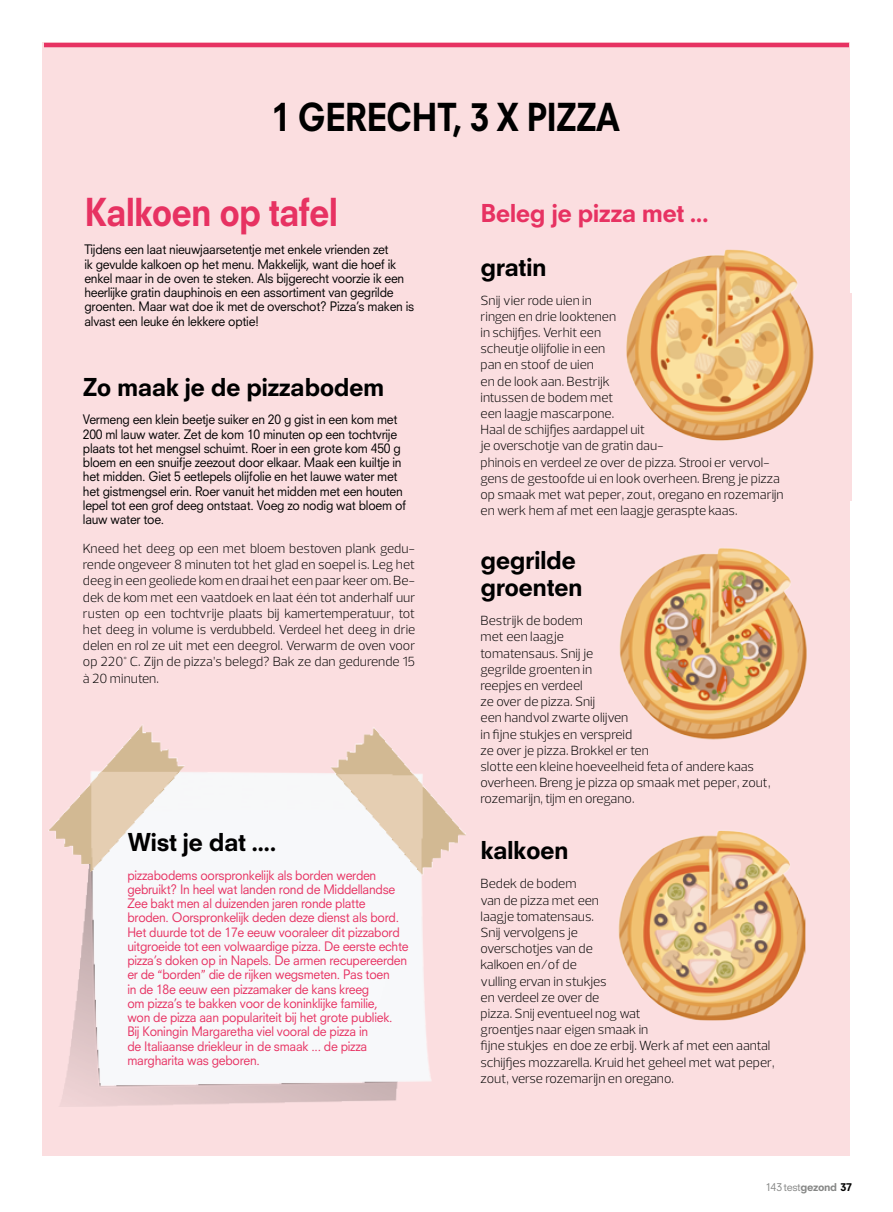
<style>
.page{position:relative;width:893px;height:1212px;background:#fff}
.page>*{position:absolute;margin:0;border:0;box-sizing:border-box;transform-origin:0 0}
.t1{font:800 37.5px "Neuzeit SLT Std";letter-spacing:-.03em;color:#000;scale:.9 1}
.t2{font:800 37.5px "Neuzeit SLT Std";letter-spacing:-.03em;color:#e73262;scale:.9 1}
.t3{font:800 24px/27px "Neuzeit SLT Std";letter-spacing:-.025em;color:#000}
.t4{font:800 24px "Neuzeit SLT Std";letter-spacing:-.025em;color:#e73262}
.t5{font:300 13.5px/16.2px "Prelo";color:#000}
.t6{font:12.75px/14.2px "Neuzeit SLT Std";letter-spacing:-.02em;color:#000;scale:.95 1}
.t7{font:12.75px/14.2px "Neuzeit SLT Std";letter-spacing:-.02em;color:#e73262;scale:.95 1}
.t8{font:10.5px "Neuzeit SLT Std";letter-spacing:-.025em;color:#868786}
.s1{font-family:"Utopia Std"}
.s2{font-weight:800}
.s3{font-weight:800;color:#000}
</style>
<div class="page">
<div style="left:43px;top:43px;width:807px;height:1113px;background:#fbdee0"></div>
<img style="left:49px;top:726px;width:416px;height:380px">
<hr style="left:44px;top:43px;width:805px;height:4px;background:#e73262">
<div style="left:43px;top:294px;width:809px;height:207px;background:#fbdee0"></div>
<img style="left:626px;top:250px;width:188px;height:191px">
<img style="left:619px;top:548px;width:188px;height:192px">
<img style="left:618px;top:830px;width:187px;height:190px">
<h1 class="t1" style="left:272px;top:94px;width:388px">1 GERECHT, 3 X PIZZA</h1>
<h1 class="t2" style="left:84px;top:189px;width:284px">Kalkoen op tafel</h1>
<p class="t6" style="left:84px;top:242px;width:349px">Tijdens een laat nieuwjaarsetentje met enkele vrienden zet<br>ik gevulde kalkoen op het menu. Makkelijk, want die hoef ik enkel maar in de oven te steken. Als bijgerecht voorzie ik een heerlijke gratin dauphinois en een assortiment van gegrilde groenten. Maar wat doe ik met de overschot? Pizza’s maken is alvast een leuke én lekkere optie!</p>
<h2 class="t3" style="left:83px;top:373px;width:303px">Zo maak je de pizzabodem</h2>
<p class="t6" style="left:83px;top:412px;width:342px">Vermeng een klein beetje suiker en 20 g gist in een kom met 200 ml lauw water. Zet de kom 10 minuten op een tochtvrije plaats tot het mengsel schuimt. Roer in een grote kom 450 g bloem en een snuifje zeezout door elkaar. Maak een kuiltje in het midden. Giet 5 eetlepels olijfolie en het lauwe water met het gistmengsel erin. Roer vanuit het midden met een houten lepel tot een grof deeg ontstaat. Voeg zo nodig wat bloem of lauw water toe.</p>
<p class="t5" style="left:83px;top:540px;width:334px;text-align:justify">Kneed het deeg op een met bloem bestoven plank gedu&shy;rende ongeveer 8 minuten tot het glad en soepel is. Leg het deeg in een geoliede kom en draai het een paar keer om. Be&shy;dek de kom met een vaatdoek en laat één tot anderhalf uur rusten op een tochtvrije plaats bij kamertemperatuur, tot het deeg in volume is verdubbeld. Verdeel het deeg in drie delen en rol ze uit met een deegrol. Verwarm de oven voor op 220° C. Zijn de pizza’s belegd? Bak ze dan gedurende 15 à 20 minuten.</p>
<h2 class="t3" style="left:127px;top:828px;width:150px">Wist je dat ....</h2>
<p class="t7" style="left:127px;top:868px;width:298px">pizzabodems oorspronkelijk als borden werden gebruikt? In heel wat landen rond de Middellandse Zee bakt men al duizenden jaren ronde platte broden. Oorspronkelijk deden deze dienst als bord.<br>Het duurde tot de 17e eeuw vooraleer dit pizzabord uitgroeide tot een volwaardige pizza. De eerste echte pizza’s doken op in Napels. De armen recupereerden er de <span class="s1">“</span>borden<span class="s1">”</span> die de rijken wegsmeten. Pas toen<br>in de 18e eeuw een pizzamaker de kans kreeg<br>om pizza’s te bakken voor de koninklijke familie,<br>won de pizza aan populariteit bij het grote publiek.<br>Bij Koningin Margaretha viel vooral de pizza in<br>de Italiaanse driekleur in de smaak ... de pizza margharita was geboren.</p>
<h2 class="t4" style="left:480px;top:198px;width:230px">Beleg je pizza met ...</h2>
<h2 class="t3" style="left:480px;top:253px;width:68px">gratin</h2>
<p class="t5" style="left:480px;top:292px;width:305px">Snij vier rode uien in<br>ringen en drie looktenen<br>in schijfjes. Verhit een<br>scheutje olijfolie in een<br>pan en stoof de uien<br>en de look aan. Bestrijk<br>intussen de bodem met<br>een laagje mascarpone.<br>Haal de schijfjes aardappel uit<br>je overschotje van de gratin dau-<br>phinois en verdeel ze over de pizza. Strooi er vervol&shy;gens de gestoofde ui en look overheen. Breng je pizza op smaak met wat peper, zout, oregano en rozemarijn en werk hem af met een laagje geraspte kaas.</p>
<h2 class="t3" style="left:480px;top:547px;width:104px">gegrilde groenten</h2>
<p class="t5" style="left:480px;top:613px;width:291px">Bestrijk de bodem<br>met een laagje<br>tomatensaus. Snij je<br>gegrilde groenten in<br>reepjes en verdeel<br>ze over de pizza. Snij<br>een handvol zwarte olijven<br>in fijne stukjes en verspreid<br>ze over je pizza. Brokkel er ten<br>slotte een kleine hoeveelheid feta of andere kaas overheen. Breng je pizza op smaak met peper, zout, rozemarijn, tijm en oregano.</p>
<h2 class="t3" style="left:480px;top:837px;width:90px">kalkoen</h2>
<p class="t5" style="left:480px;top:876px;width:296px">Bedek de bodem<br>van de pizza met een<br>laagje tomatensaus.<br>Snij vervolgens je<br>overschotjes van de<br>kalkoen en/of de<br>vulling ervan in stukjes<br>en verdeel ze over de<br>pizza. Snij eventueel nog wat<br>groentjes naar eigen smaak in<br>fijne stukjes en doe ze erbij. Werk af met een aantal schijfjes mozzarella. Kruid het geheel met wat peper, zout, verse rozemarijn en oregano.</p>
<p class="t8" style="left:765px;top:1180px;width:88px">143 test<span class="s2">gezond</span> <span class="s3">37</span></p>
</div>
